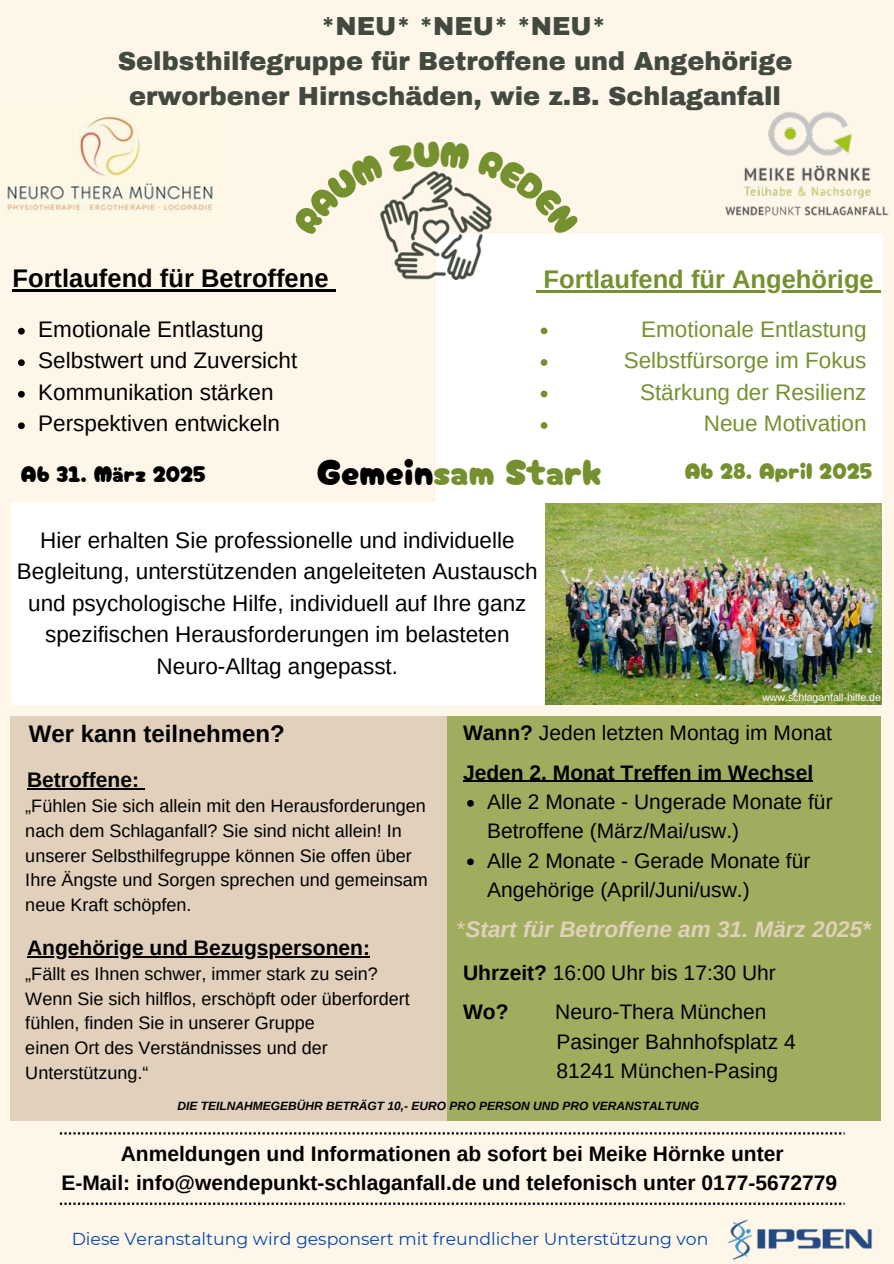
<style>
.page{position:relative;width:894px;height:1264px;background:#fff}
.page>*{position:absolute;margin:0;border:0;box-sizing:border-box;transform-origin:0 0}
.t1{font:36px "Cherry Bomb One";color:#75912f}
.t2{font:900 25.5px "Archivo";color:#424a3f}
.t3{font:700 25.5px "Arimo";color:#000}
.t4{font:700 25.5px "Arimo";color:#75912f}
.t5{font:700 24px "Arimo";color:#000}
.t6{font:22.5px/31.5px "Arimo";color:#000;text-align:center}
.t7{font:22.5px "Arimo";color:#75912f}
.t8{font:italic 700 22.5px "Arimo";color:#e1d0bb}
.t9{font:22.5px "Cherry Bomb One";color:#75912f}
.t10{font:22.5px "Cherry Bomb One";color:#000}
.t11{font:21px/29.2px "Arimo";color:#000}
.t12{font:700 21px/29.2px "Arimo";color:#000;text-align:center}
.t13{font:18px "Arimo";color:#000}
.t14{font:17.25px "Montserrat";color:#004aad}
.t15{font:italic 700 12px "Arimo";color:#000}
.t16{font:10.5px "Arimo";color:#fff}
.s1{color:#000}
.s2{font-weight:700}
.s3{font-weight:400;font-style:normal}
</style>
<div class="page">
<div style="left:0;top:0;width:893px;height:1263px;background:#fff6ea"></div>
<img style="left:6px;top:114px;width:207px;height:99px">
<div style="left:436px;top:234px;width:446px;height:463px;background:#fff"></div>
<img style="left:386px;top:193px;width:97px;height:87px">
<img style="left:545px;top:503px;width:335px;height:201px">
<div style="left:11px;top:502px;width:532px;height:202px;background:#fff"></div>
<div style="left:11px;top:716px;width:435px;height:404px;background:#e1d0bb"></div>
<hr style="left:27px;top:788px;width:112px;height:1px;background:#000">
<hr style="left:27px;top:956px;width:117px;height:1px;background:#000">
<hr style="left:149px;top:956px;width:221px;height:1px;background:#000">
<img style="left:725px;top:112px;width:164px;height:104px">
<div style="left:446px;top:716px;width:434px;height:404px;background:#a0ad5f"></div>
<hr style="left:463px;top:780px;width:157px;height:2px;background:#000">
<hr style="left:620px;top:780px;width:193px;height:2px;background:#000">
<svg style="left:467px;top:800px;width:6px;height:6px"></svg>
<svg style="left:467px;top:858px;width:6px;height:7px"></svg>
<img style="left:694px;top:1202px;width:178px;height:58px">
<svg style="left:536px;top:290px;width:7px;height:3px"></svg>
<hr style="left:543px;top:290px;width:330px;height:3px;background:#75912f">
<svg style="left:873px;top:290px;width:7px;height:3px"></svg>
<hr style="left:13px;top:289px;width:315px;height:2px;background:#000">
<svg style="left:328px;top:289px;width:7px;height:2px"></svg>
<svg style="left:18px;top:328px;width:7px;height:6px"></svg>
<svg style="left:18px;top:359px;width:7px;height:7px"></svg>
<svg style="left:18px;top:391px;width:7px;height:6px"></svg>
<svg style="left:18px;top:422px;width:7px;height:7px"></svg>
<svg style="left:540px;top:327px;width:7px;height:7px"></svg>
<svg style="left:540px;top:359px;width:7px;height:7px"></svg>
<svg style="left:540px;top:390px;width:7px;height:7px"></svg>
<svg style="left:540px;top:422px;width:7px;height:7px"></svg>
<svg style="left:60px;top:1132px;width:784px;height:2px"></svg>
<svg style="left:60px;top:1202px;width:784px;height:2px"></svg>
<svg style="left:380px;top:171px;width:90px;height:65px"></svg>
<svg style="left:476px;top:193px;width:16px;height:43px"></svg>
<h4 class="t2" style="left:321px;top:13px;width:286px">*NEU* *NEU* *NEU*</h4>
<h4 class="t2" style="left:118px;top:48px;width:676px">Selbsthilfegruppe für Betroffene und Angehörige</h4>
<h4 class="t2" style="left:129px;top:83px;width:653px">erworbener Hirnschäden, wie z.B. Schlaganfall</h4>
<h3 class="t3" style="left:13px;top:264px;width:317px">Fortlaufend für Betroffene</h3>
<p class="t4" style="left:543px;top:265px;width:331px">Fortlaufend für Angehörige</p>
<p class="t6" style="left:38px;top:313px;width:227px">Emotionale Entlastung</p>
<p class="t6" style="left:38px;top:345px;width:260px">Selbstwert und Zuversicht</p>
<p class="t6" style="left:38px;top:376px;width:237px">Kommunikation stärken</p>
<p class="t6" style="left:38px;top:408px;width:243px">Perspektiven entwickeln</p>
<p class="t7" style="left:641px;top:316px;width:227px">Emotionale Entlastung</p>
<p class="t7" style="left:623px;top:348px;width:244px">Selbstfürsorge im Fokus</p>
<p class="t7" style="left:639px;top:379px;width:228px">Stärkung der Resilienz</p>
<p class="t7" style="left:703px;top:411px;width:164px">Neue Motivation</p>
<h2 class="t1" style="left:317px;top:443px;width:286px"><span class="s1">Gemein</span>sam Stark</h2>
<h6 class="t10" style="left:21px;top:456px;width:186px">Ab 31. März 2025</h6>
<h6 class="t9" style="left:684px;top:453px;width:189px">Ab 28. April 2025</h6>
<h6 class="t6" style="left:17px;top:524px;width:522px">Hier erhalten Sie professionelle und individuelle Begleitung, unterstützenden angeleiteten Austausch und psychologische Hilfe, individuell auf Ihre ganz spezifischen Herausforderungen im belasteten Neuro-Alltag angepasst.</h6>
<p class="t16" style="left:762px;top:691px;width:120px">www.schlaganfall-hilfe.de</p>
<h3 class="t5" style="left:29px;top:720px;width:257px">Wer kann teilnehmen?</h3>
<p class="t12" style="left:27px;top:765px;width:113px">Betroffene:</p>
<p class="t13" style="left:25px;top:795px;width:402px">„Fühlen Sie sich allein mit den Herausforderungen</p>
<p class="t13" style="left:25px;top:820px;width:378px">nach dem Schlaganfall? Sie sind nicht allein! In</p>
<p class="t13" style="left:25px;top:845px;width:388px">unserer Selbsthilfegruppe können Sie offen über</p>
<p class="t13" style="left:25px;top:870px;width:404px">Ihre Ängste und Sorgen sprechen und gemeinsam</p>
<p class="t13" style="left:25px;top:894px;width:168px">neue Kraft schöpfen.</p>
<p class="t12" style="left:27px;top:933px;width:344px">Angehörige und Bezugspersonen:</p>
<p class="t13" style="left:25px;top:963px;width:354px">„Fällt es Ihnen schwer, immer stark zu sein?</p>
<p class="t13" style="left:25px;top:988px;width:386px">Wenn Sie sich hilflos, erschöpft oder überfordert</p>
<p class="t13" style="left:25px;top:1012px;width:291px">fühlen, finden Sie in unserer Gruppe</p>
<p class="t13" style="left:25px;top:1037px;width:304px">einen Ort des Verständnisses und der</p>
<p class="t13" style="left:25px;top:1062px;width:125px">Unterstützung.“</p>
<h6 class="t11" style="left:463px;top:718px;width:370px"><span class="s2">Wann?</span> Jeden letzten Montag im Monat</h6>
<h5 class="t12" style="left:463px;top:757px;width:351px">Jeden 2. Monat Treffen im Wechsel</h5>
<h6 class="t11" style="left:487px;top:787px;width:347px">Alle 2 Monate - Ungerade Monate für<br>Betroffene (März/Mai/usw.)</h6>
<p class="t11" style="left:487px;top:845px;width:325px">Alle 2 Monate - Gerade Monate für<br>Angehörige (April/Juni/usw.)</p>
<h6 class="t8" style="left:456px;top:916px;width:415px"><span class="s3">*</span>Start für Betroffene am 31. März 2025*</h6>
<h6 class="t11" style="left:463px;top:958px;width:314px"><span class="s2">Uhrzeit?</span> 16:00 Uhr bis 17:30 Uhr</h6>
<h6 class="t12" style="left:463px;top:997px;width:47px">Wo?</h6>
<h6 class="t11" style="left:555px;top:997px;width:242px">Neuro-Thera München<br>Pasinger Bahnhofsplatz 4<br>81241 München-Pasing</h6>
<p class="t15" style="left:177px;top:1098px;width:523px">DIE TEILNAHMEGEBÜHR BETRÄGT 10,- EURO PRO PERSON UND PRO VERANSTALTUNG</p>
<h5 class="t12" style="left:61px;top:1138px;width:777px">Anmeldungen und Informationen ab sofort bei Meike Hörnke unter<br>E-Mail: info@wendepunkt-schlaganfall.de und telefonisch unter 0177-5672779</h5>
<p class="t14" style="left:72px;top:1227px;width:638px">Diese Veranstaltung wird gesponsert mit freundlicher Unterstützung von</p>
</div>
